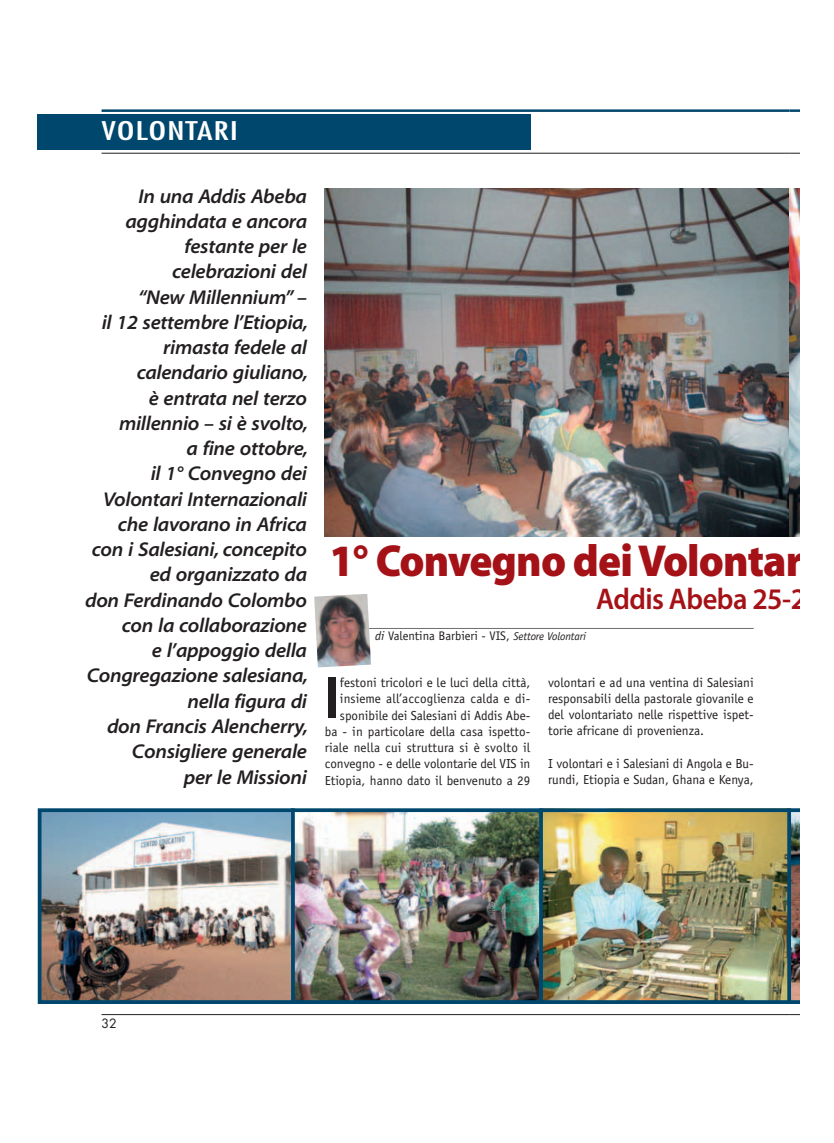
<style>
.page{position:relative;width:834px;height:1143px;background:#fff}
.page>*{position:absolute;margin:0;border:0;box-sizing:border-box;transform-origin:0 0}
.t1{font:60px "Myriad MM 700 300";color:#231f20;scale:.9 1}
.t2{font:45px "Myriad MM 830 600";letter-spacing:-.02em;color:#a41217;scale:.95 1}
.t3{font:30px "Myriad MM 565 600";letter-spacing:-.02em;color:#a41217;scale:.95 1}
.t4{font:condensed 25px "Futura";letter-spacing:.02em;color:#fff;scale:1.5 1}
.t5{font:20px/25.2px "Myriad MM It 565 700";letter-spacing:-.015em;color:#231f20;text-align:right}
.t6{font:13.12px/16.2px "Officina Sans";color:#231f20;text-align:right}
.t7{font:12.5px "Officina Sans";color:#231f20}
.t8{font:12.5px "Futura";color:#231f20}
.s1{font-style:italic}
.s2{font-style:italic;font-size:11.25px}
</style>
<div class="page">
<svg style="left:789px;top:109px;width:11px;height:3px"></svg>
<hr style="left:102px;top:109px;width:687px;height:3px;background:#00476d">
<hr style="left:102px;top:153px;width:687px;height:1px;background:#231f20">
<div style="left:37px;top:114px;width:493px;height:36px;background:#00476d"></div>
<hr style="left:102px;top:1014px;width:687px;height:1px;background:#231f20">
<img style="left:325px;top:189px;width:464px;height:347px">
<img style="left:789px;top:189px;width:11px;height:347px">
<hr style="left:325px;top:628px;width:428px;height:1px;background:#6d6e71">
<img style="left:38px;top:808px;width:762px;height:196px">
<svg style="left:291px;top:808px;width:4px;height:196px"></svg>
<svg style="left:539px;top:808px;width:4px;height:196px"></svg>
<svg style="left:787px;top:808px;width:4px;height:196px"></svg>
<img style="left:314px;top:594px;width:57px;height:73px">
<h3 class="t4" style="left:102px;top:120px;width:92px">VOLONTARI</h3>
<p class="t5" style="left:85px;top:185px;width:224px">In una Addis Abeba agghindata e ancora festante per le celebrazioni del<br>“New Millennium” –<br>il 12 settembre l’Etiopia, rimasta fedele al calendario giuliano,<br>è entrata nel terzo millennio – si è svolto,<br>a fine ottobre,<br>il 1° Convegno dei<br>Volontari Internazionali che lavorano in Africa con i Salesiani, concepito ed organizzato da<br>don Ferdinando Colombo con la collaborazione<br>e l’appoggio della<br>Congregazione salesiana, nella figura di<br>don Francis Alencherry,<br>Consigliere generale<br>per le Missioni</p>
<h2 class="t2" style="left:329px;top:544px;width:500px">1° Convegno dei Volontar</h2>
<h3 class="t3" style="left:596px;top:588px;width:222px">Addis Abeba 25-2</h3>
<p class="t7" style="left:375px;top:631px;width:212px"><span class="s1">di</span> Valentina Barbieri - VIS, <span class="s2">Settore Volontari</span></p>
<p class="t6" style="left:325px;top:675px;width:207px">festoni tricolori e le luci della città, insieme all’accoglienza calda e di&shy;sponibile dei Salesiani di Addis Abe&shy;ba - in particolare della casa ispetto&shy;riale nella cui struttura si è svolto il convegno - e delle volontarie del VIS in Etiopia, hanno dato il benvenuto a 29</p>
<p class="t6" style="left:548px;top:675px;width:207px;text-align:justify">volontari e ad una ventina di Salesiani responsabili della pastorale giovanile e del volontariato nelle rispettive ispet&shy;torie africane di provenienza.</p>
<h1 class="t1" style="left:325px;top:676px;width:16px">I</h1>
<p class="t6" style="left:548px;top:756px;width:207px;text-align:left">I volontari e i Salesiani di Angola e Bu&shy;rundi, Etiopia e Sudan, Ghana e Kenya,</p>
<p class="t8" style="left:102px;top:1017px;width:17px">32</p>
</div>
